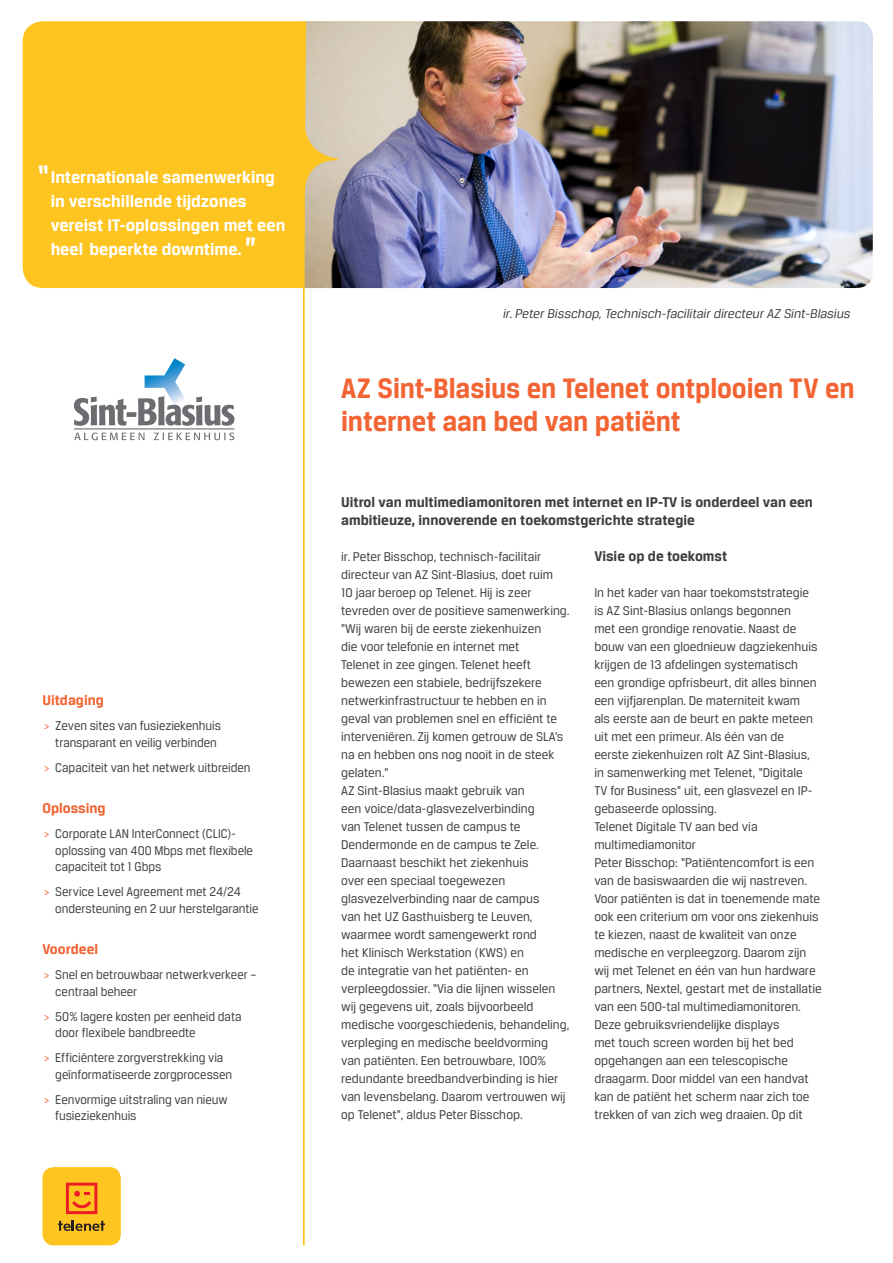
<style>
.page{position:relative;width:893px;height:1263px;background:#fff}
.page>*{position:absolute;margin:0;border:0;box-sizing:border-box;transform-origin:0 0}
.Titel_artikel{font:700 30px/33px "Breuer Text";color:#f26433;scale:.94 1}
.Quote_-_geelvlak{font:700 18px/24px "Breuer Text";color:#fff}
.Titel_Body_artikel{font:700 15px/18px "Breuer Text";color:#3e3e3f}
.Titel_lijst{font:700 15px "Breuer Text";color:#f26433}
.Body_artikel{font:13.5px/18px "Breuer Text";color:#3e3e3f}
.Body_artikel-2{font:13.5px/16.5px "Breuer Text";color:#3e3e3f;scale:.94 1}
.functie_quote{font:italic 13.5px "Breuer Text";color:#3e3e3f}
.s1{font-size:27px}
.s2{font-weight:300;color:#f26433}
</style>
<div class="page">
<hr style="left:74px;top:428px;width:160px;height:1px;background:#6c6d70">
<svg style="left:74px;top:358px;width:160px;height:68px"></svg>
<svg style="left:74px;top:432px;width:71px;height:8px"></svg>
<svg style="left:154px;top:432px;width:80px;height:8px"></svg>
<div style="left:43px;top:1167px;width:78px;height:78px;background:#fec41f;border-radius:11px"></div>
<svg style="left:58px;top:1220px;width:47px;height:11px"></svg>
<svg style="left:66px;top:1183px;width:31px;height:31px"></svg>
<div style="left:23px;top:21px;width:406px;height:267px;background:#fec41f;border-radius:20px"></div>
<img style="left:339px;top:21px;width:534px;height:267px">
<svg style="left:302px;top:21px;width:37px;height:1225px"></svg>
<p class="Quote_-_geelvlak" style="left:51px;top:165px;width:236px;text-indent:-13px"><span class="s1">“</span>Internationale samenwerking in verschillende tijdzones vereist IT-oplossingen met een heel beperkte downtime. <span class="s1">”</span></p>
<p class="Titel_lijst" style="left:43px;top:692px;width:63px">Uitdaging</p>
<p class="Body_artikel-2" style="left:55px;top:717px;width:178px;text-indent:-13px"><span class="s2">›</span> Zeven sites van fusieziekenhuis transparant en veilig verbinden</p>
<p class="Body_artikel-2" style="left:43px;top:759px;width:223px"><span class="s2">›</span> Capaciteit van het netwerk uitbreiden</p>
<p class="Titel_lijst" style="left:43px;top:800px;width:65px">Oplossing</p>
<p class="Body_artikel-2" style="left:55px;top:825px;width:212px;text-indent:-13px"><span class="s2">›</span> Corporate LAN InterConnect (CLIC)- oplossing van 400 Mbps met flexibele capaciteit tot 1 Gbps</p>
<p class="Body_artikel-2" style="left:55px;top:883px;width:218px;text-indent:-13px"><span class="s2">›</span> Service Level Agreement met 24/24 ondersteuning en 2 uur herstelgarantie</p>
<p class="Titel_lijst" style="left:43px;top:941px;width:57px">Voordeel</p>
<p class="Body_artikel-2" style="left:55px;top:966px;width:215px;text-indent:-13px"><span class="s2">›</span> Snel en betrouwbaar netwerkverkeer – centraal beheer</p>
<p class="Body_artikel-2" style="left:55px;top:1008px;width:200px;text-indent:-13px"><span class="s2">›</span> 50% lagere kosten per eenheid data door flexibele bandbreedte</p>
<p class="Body_artikel-2" style="left:55px;top:1049px;width:190px;text-indent:-13px"><span class="s2">›</span> Efficiëntere zorgverstrekking via geïnformatiseerde zorgprocessen</p>
<p class="Body_artikel-2" style="left:55px;top:1091px;width:185px;text-indent:-13px"><span class="s2">›</span> Eenvormige uitstraling van nieuw fusieziekenhuis</p>
<p class="functie_quote" style="left:503px;top:306px;width:349px">ir. Peter Bisschop, Technisch-facilitair directeur AZ Sint-Blasius</p>
<p class="Titel_artikel" style="left:341px;top:371px;width:548px">AZ Sint-Blasius en Telenet ontplooien TV en internet aan bed van patiënt</p>
<p class="Titel_Body_artikel" style="left:341px;top:493px;width:473px">Uitrol van multimediamonitoren met internet en IP-TV is onderdeel van een ambitieuze, innoverende en toekomstgerichte strategie</p>
<p class="Body_artikel" style="left:341px;top:548px;width:230px">ir. Peter Bisschop, technisch-facilitair directeur van AZ Sint-Blasius, doet ruim<br>10 jaar beroep op Telenet. Hij is zeer tevreden over de positieve samenwerking. “Wij waren bij de eerste ziekenhuizen<br>die voor telefonie en internet met<br>Telenet in zee gingen. Telenet heeft bewezen een stabiele, bedrijfszekere netwerkinfrastructuur te hebben en in geval van problemen snel en efficiënt te interveniëren. Zij komen getrouw de SLA’s na en hebben ons nog nooit in de steek gelaten.”</p>
<p class="Body_artikel" style="left:341px;top:782px;width:230px">AZ Sint-Blasius maakt gebruik van<br>een voice/data-glasvezelverbinding<br>van Telenet tussen de campus te Dendermonde en de campus te Zele.<br>Daarnaast beschikt het ziekenhuis<br>over een speciaal toegewezen glasvezelverbinding naar de campus<br>van het UZ Gasthuisberg te Leuven, waarmee wordt samengewerkt rond<br>het Klinisch Werkstation (KWS) en<br>de integratie van het patiënten- en verpleegdossier. “Via die lijnen wisselen wij gegevens uit, zoals bijvoorbeeld medische voorgeschiedenis, behandeling, verpleging en medische beeldvorming van patiënten. Een betrouwbare, 100% redundante breedbandverbinding is hier van levensbelang. Daarom vertrouwen wij op Telenet”, aldus Peter Bisschop.</p>
<p class="Titel_Body_artikel" style="left:594px;top:547px;width:134px">Visie op de toekomst</p>
<p class="Body_artikel" style="left:594px;top:584px;width:225px">In het kader van haar toekomststrategie is AZ Sint-Blasius onlangs begonnen<br>met een grondige renovatie. Naast de bouw van een gloednieuw dagziekenhuis krijgen de 13 afdelingen systematisch een grondige opfrisbeurt, dit alles binnen een vijfjarenplan. De materniteit kwam als eerste aan de beurt en pakte meteen uit met een primeur. Als één van de eerste ziekenhuizen rolt AZ Sint-Blasius, in samenwerking met Telenet, “Digitale TV for Business” uit, een glasvezel en IP&shy;gebaseerde oplossing.</p>
<p class="Body_artikel" style="left:594px;top:818px;width:165px">Telenet Digitale TV aan bed via multimediamonitor</p>
<p class="Body_artikel" style="left:594px;top:854px;width:229px">Peter Bisschop: “Patiëntencomfort is een van de basiswaarden die wij nastreven.<br>Voor patiënten is dat in toenemende mate ook een criterium om voor ons ziekenhuis te kiezen, naast de kwaliteit van onze medische en verpleegzorg. Daarom zijn wij met Telenet en één van hun hardware partners, Nextel, gestart met de installatie van een 500-tal multimediamonitoren.<br>Deze gebruiksvriendelijke displays<br>met touch screen worden bij het bed opgehangen aan een telescopische draagarm. Door middel van een handvat kan de patiënt het scherm naar zich toe trekken of van zich weg draaien. Op dit</p>
</div>
